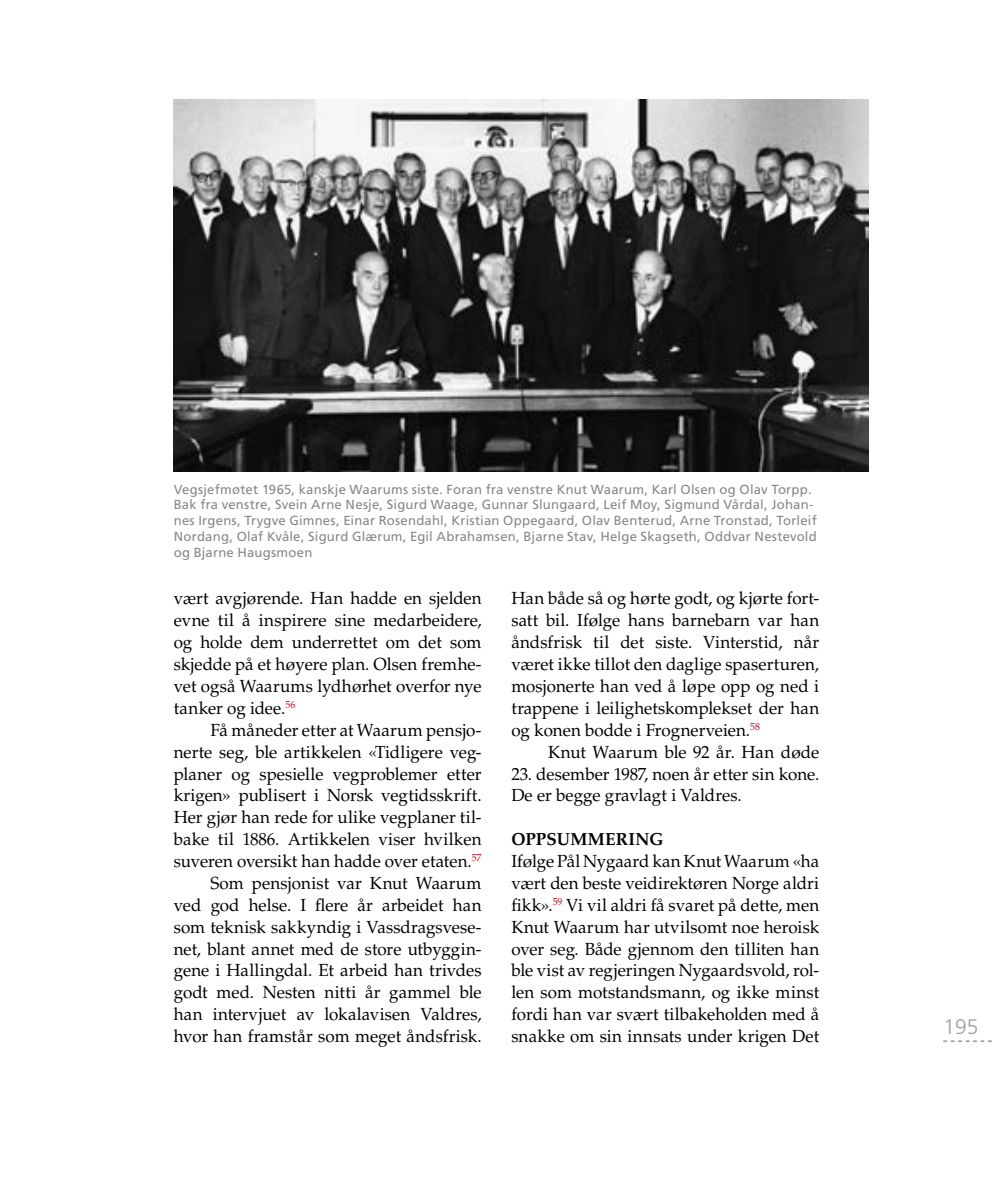
<style>
.page{position:relative;width:993px;height:1191px;background:#fff}
.page>*{position:absolute;margin:0;border:0;box-sizing:border-box;transform-origin:0 0}
.t1{font:300 21px "Frutiger LT Std";color:#9c9e9f}
.t2{font:17.5px/21.9px "Palatino LT Std";color:#000;text-align:justify}
.t3{font:700 17.5px "Palatino LT Std";letter-spacing:.015em;color:#000}
.t4{font:13.12px/15.8px "Frutiger LT Std";letter-spacing:.015em;color:#87888a}
</style>
<div class="page">
<svg style="left:943px;top:1040px;width:49px;height:2px"></svg>
<img style="left:174px;top:99px;width:694px;height:372px">
<p class="t4" style="left:174px;top:481px;width:644px">Vegsjefmøtet 1965, kanskje Waarums siste. Foran fra venstre Knut Waarum, Karl Olsen og Olav Torpp.<br>Bak fra venstre, Svein Arne Nesje, Sigurd Waage, Gunnar Slungaard, Leif Moy, Sigmund Vårdal, Johan&shy;nes Irgens, Trygve Gimnes, Einar Rosendahl, Kristian Oppegaard, Olav Benterud, Arne Tronstad, Torleif Nordang, Olaf Kvåle, Sigurd Glærum, Egil Abrahamsen, Bjarne Stav, Helge Skagseth, Oddvar Nestevold og Bjarne Haugsmoen</p>
<p class="t2" style="left:174px;top:588px;width:309px">vært avgjørende. Han hadde en sjelden evne til å inspirere sine medarbeidere, og holde dem underrettet om det som skjedde på et høyere plan. Olsen fremhe&shy;vet også Waarums lydhørhet overfor nye tanker og idee.<sup>56</sup></p>
<p class="t2" style="left:174px;top:719px;width:309px;text-align:right">Få måneder etter at Waarum pensjo&shy;nerte seg, ble artikkelen «Tidligere veg&shy;planer og spesielle vegproblemer etter krigen» publisert i Norsk vegtidsskrift.<br>Her gjør han rede for ulike vegplaner til&shy;bake til 1886. Artikkelen viser hvilken suveren oversikt han hadde over etaten.<sup>57<br></sup>Som pensjonist var Knut Waarum<br>ved god helse. I flere år arbeidet han som teknisk sakkyndig i Vassdragsvese&shy;net, blant annet med de store utbyggin&shy;gene i Hallingdal. Et arbeid han trivdes godt med. Nesten nitti år gammel ble han intervjuet av lokalavisen Valdres, hvor han framstår som meget åndsfrisk.</p>
<p class="t2" style="left:511px;top:588px;width:309px">Han både så og hørte godt, og kjørte fort&shy;satt bil. Ifølge hans barnebarn var han åndsfrisk til det siste. Vinterstid, når været ikke tillot den daglige spaserturen, mosjonerte han ved å løpe opp og ned i trappene i leilighetskomplekset der han og konen bodde i Frognerveien.<sup>58</sup></p>
<p class="t2" style="left:548px;top:741px;width:272px">Knut Waarum ble 92 år. Han døde</p>
<p class="t2" style="left:511px;top:763px;width:309px">23. desember 1987, noen år etter sin kone.<br>De er begge gravlagt i Valdres.</p>
<p class="t3" style="left:511px;top:829px;width:153px">OPPSUMMERING</p>
<p class="t2" style="left:511px;top:850px;width:309px">Ifølge Pål Nygaard kan Knut Waarum «ha vært den beste veidirektøren Norge aldri fikk».<sup>59</sup> Vi vil aldri få svaret på dette, men Knut Waarum har utvilsomt noe heroisk over seg. Både gjennom den tilliten han ble vist av regjeringen Nygaardsvold, rol&shy;len som motstandsmann, og ikke minst fordi han var svært tilbakeholden med å snakke om sin innsats under krigen Det</p>
<p class="t1" style="left:943px;top:1014px;width:37px">195</p>
</div>
